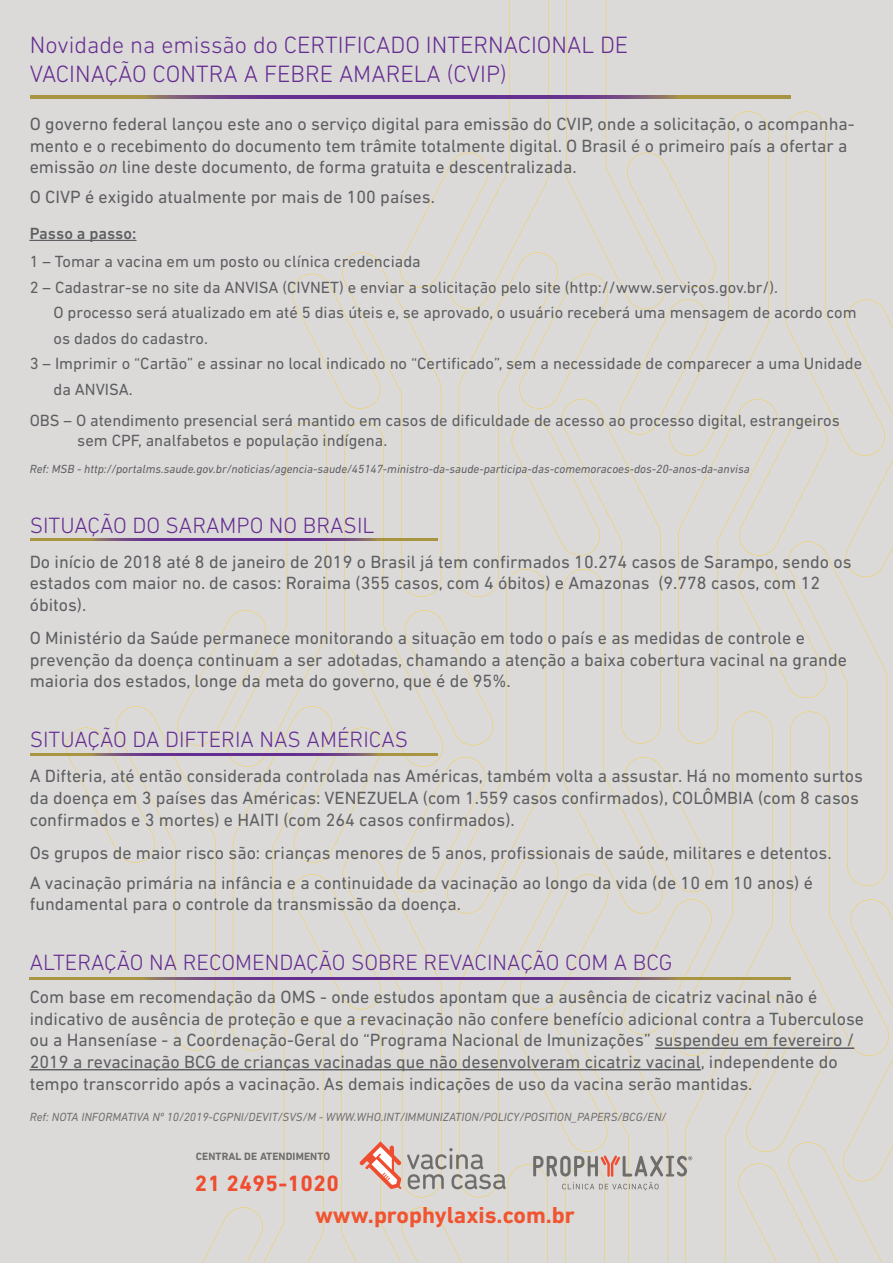
<style>
.page{position:relative;width:893px;height:1263px;background:#dcdad9}
.page>*{position:absolute;margin:0;border:0;box-sizing:border-box;transform-origin:0 0}
.t1{font:300 24px/28.8px "DIN Next LT Pro";color:#652d91}
.t2{font:700 23.55px "DIN Next LT Pro";color:#f05430}
.t3{font:300 22.5px "DIN Next LT Pro";color:#652d91}
.t4{font:700 22.5px "DIN Next LT Pro";letter-spacing:.02em;color:#ef4d2f}
.t5{font:18px/21.6px "DIN Next LT Pro";color:#5e5f62}
.t6{font:16.5px/19.5px "DIN Next LT Pro";color:#5e5f62}
.t7{font:500 16.5px "DIN Next LT Pro";color:#5e5f62}
.t8{font:italic 12px "DIN Next LT Pro";color:#5e5f62}
.t9{font:italic 12px "DIN Next LT Pro";color:#726f6d}
.t10{font:700 10.8px "DIN Next LT Pro";letter-spacing:.01em;color:#6e6d69}
.s1{font-style:italic}
</style>
<div class="page">
<div style="left:30px;top:0;width:863px;height:1262px;background:#dcdad9"></div>
<svg style="left:31px;top:96px;width:759px;height:2px;background:#7f5873"></svg>
<svg style="left:31px;top:538px;width:407px;height:3px"></svg>
<svg style="left:31px;top:753px;width:407px;height:3px"></svg>
<svg style="left:30px;top:977px;width:760px;height:2px;background:#7f5873"></svg>
<h1 class="t1" style="left:30px;top:30px;width:600px">Novidade na emissão do CERTIFICADO INTERNACIONAL DE<br>VACINAÇÃO CONTRA A FEBRE AMARELA (CVIP)</h1>
<p class="t5" style="left:30px;top:113px;width:826px">O governo federal lançou este ano o serviço digital para emissão do CVIP, onde a solicitação, o acompanha&shy;mento e o recebimento do documento tem trâmite totalmente digital. O Brasil é o primeiro país a ofertar a emissão <span class="s1">on</span> line deste documento, de forma gratuita e descentralizada.</p>
<p class="t5" style="left:30px;top:186px;width:407px">O CIVP é exigido atualmente por mais de 100 países.</p>
<p class="t7" style="left:30px;top:223px;width:108px">Passo a passo:</p>
<p class="t6" style="left:30px;top:252px;width:393px">1 – Tomar a vacina em um posto ou clínica credenciada</p>
<p class="t6" style="left:30px;top:277px;width:750px">2 – Cadastrar-se no site da ANVISA (CIVNET) e enviar a solicitação pelo site (http://www.serviços.gov.br/).</p>
<p class="t6" style="left:53px;top:303px;width:805px">O processo será atualizado em até 5 dias úteis e, se aprovado, o usuário receberá uma mensagem de acordo com</p>
<p class="t6" style="left:53px;top:328px;width:156px">os dados do cadastro.</p>
<p class="t6" style="left:30px;top:354px;width:834px">3 – Imprimir o “Cartão” e assinar no local indicado no “Certificado”, sem a necessidade de comparecer a uma Unidade</p>
<p class="t6" style="left:53px;top:379px;width:81px">da ANVISA.</p>
<p class="t6" style="left:77px;top:411px;width:764px;text-indent:-48px">OBS – O atendimento presencial será mantido em casos de dificuldade de acesso ao processo digital, estrangeiros sem CPF, analfabetos e população indígena.</p>
<p class="t8" style="left:30px;top:462px;width:721px">Ref: MSB - http://portalms.saude.gov.br/noticias/agencia-saude/45147-ministro-da-saude-participa-das-comemoracoes-dos-20-anos-da-anvisa</p>
<p class="t3" style="left:30px;top:512px;width:346px">SITUAÇÃO DO SARAMPO NO BRASIL</p>
<p class="t5" style="left:30px;top:551px;width:823px">Do início de 2018 até 8 de janeiro de 2019 o Brasil já tem confirmados 10.274 casos de Sarampo, sendo os estados com maior no. de casos: Roraima (355 casos, com 4 óbitos) e Amazonas (9.778 casos, com 12 óbitos).</p>
<p class="t5" style="left:30px;top:627px;width:819px">O Ministério da Saúde permanece monitorando a situação em todo o país e as medidas de controle e prevenção da doença continuam a ser adotadas, chamando a atenção a baixa cobertura vacinal na grande maioria dos estados, longe da meta do governo, que é de 95%.</p>
<p class="t3" style="left:30px;top:727px;width:380px">SITUAÇÃO DA DIFTERIA NAS AMÉRICAS</p>
<p class="t5" style="left:30px;top:765px;width:835px">A Difteria, até então considerada controlada nas Américas, também volta a assustar. Há no momento surtos da doença em 3 países das Américas: VENEZUELA (com 1.559 casos confirmados), COLÔMBIA (com 8 casos confirmados e 3 mortes) e HAITI (com 264 casos confirmados).</p>
<p class="t5" style="left:30px;top:837px;width:803px;line-height:30px">Os grupos de maior risco são: crianças menores de 5 anos, profissionais de saúde, militares e detentos.<br>A vacinação primária na infância e a continuidade da vacinação ao longo da vida (de 10 em 10 anos) é</p>
<p class="t5" style="left:30px;top:893px;width:433px">fundamental para o controle da transmissão da doença.</p>
<p class="t3" style="left:30px;top:949px;width:644px">ALTERAÇÃO NA RECOMENDAÇÃO SOBRE REVACINAÇÃO COM A BCG</p>
<p class="t5" style="left:30px;top:986px;width:836px">Com base em recomendação da OMS - onde estudos apontam que a ausência de cicatriz vacinal não é indicativo de ausência de proteção e que a revacinação não confere benefício adicional contra a Tuberculose ou a Hanseníase - a Coordenação-Geral do “Programa Nacional de Imunizações” suspendeu em fevereiro / 2019 a revacinação BCG de crianças vacinadas que não desenvolveram cicatriz vacinal, independente do tempo transcorrido após a vacinação. As demais indicações de uso da vacina serão mantidas.</p>
<p class="t9" style="left:30px;top:1110px;width:638px">Ref: NOTA INFORMATIVA Nº 10/2019-CGPNI/DEVIT/SVS/M - WWW.WHO.INT/IMMUNIZATION/POLICY/POSITION_PAPERS/BCG/EN/</p>
<p class="t10" style="left:196px;top:1150px;width:136px">CENTRAL DE ATENDIMENTO</p>
<p class="t4" style="left:195px;top:1170px;width:146px">21 2495-1020</p>
<h2 class="t2" style="left:315px;top:1201px;width:261px">www.prophylaxis.com.br</h2>
</div>
